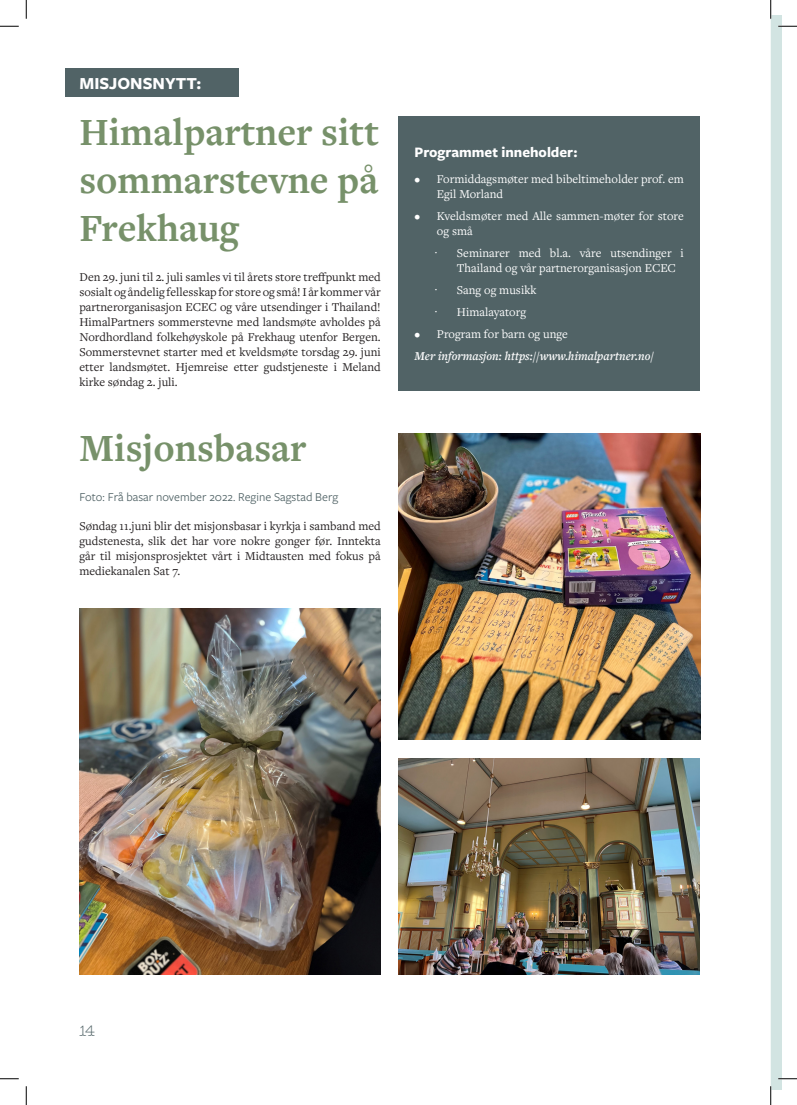
<style>
.page{position:relative;width:797px;height:1105px;background:#fff}
.page>*{position:absolute;margin:0;border:0;box-sizing:border-box;transform-origin:0 0}
.Artikkel_tittel{font:700 40px/48px "Freight Text Pro";color:#77916a;text-align:justify}
.Undertittel{font:700 17.5px "Freight Sans Pro";color:#fff}
.Undertittel-2{font:700 15px "Freight Sans Pro";color:#fff}
.Brødtekst{font:12.5px/15px "Freight Text Pro";color:#231f20;text-align:justify}
.t1{font:12.5px/15px "Freight Text Pro";color:#fff}
.Byline{font:12.5px "Freight Sans Pro";color:#516366}
.Brødtekst-2{font:italic 600 12.5px "Freight Text Pro";color:#fff}
.t2{font:12.5px "Maritime Champion";color:#516366}
.s1{font-family:"Roboto"}
</style>
<div class="page">
<div style="left:398px;top:117px;width:302px;height:274px;background:#516366"></div>
<img style="left:79px;top:608px;width:302px;height:366px">
<img style="left:398px;top:758px;width:301px;height:216px">
<img style="left:398px;top:433px;width:302px;height:307px">
<div style="left:65px;top:69px;width:174px;height:28px;background:#516366"></div>
<svg style="left:0;top:25px;width:19px;height:2px"></svg>
<svg style="left:0;top:1078px;width:19px;height:1px"></svg>
<svg style="left:25px;top:0;width:2px;height:19px"></svg>
<svg style="left:25px;top:1086px;width:2px;height:19px"></svg>
<svg style="left:770px;top:0;width:27px;height:1105px"></svg>
<p class="Undertittel" style="left:79px;top:71px;width:123px">MISJONSNYTT:</p>
<p class="Artikkel_tittel" style="left:79px;top:106px;width:301px">Himalpartner sitt sommarstevne på Frekhaug</p>
<p class="Brødtekst" style="left:79px;top:269px;width:303px">Den 29. juni til 2. juli samles vi til årets store treffpunkt med sosialt og åndelig fellesskap for store og små! I år kommer vår partnerorganisasjon ECEC og våre utsendinger i Thailand!<br>HimalPartners sommerstevne med landsmøte avholdes på Nordhordland folkehøyskole på Frekhaug utenfor Bergen.<br>Sommerstevnet starter med et kveldsmøte torsdag 29. juni etter landsmøtet. Hjemreise etter gudstjeneste i Meland kirke søndag 2. juli.</p>
<p class="Artikkel_tittel" style="left:79px;top:423px;width:228px">Misjonsbasar</p>
<p class="Byline" style="left:79px;top:488px;width:260px">Foto: Frå basar november 2022. Regine Sagstad Berg</p>
<p class="Brødtekst" style="left:79px;top:518px;width:303px">Søndag 11.juni blir det misjonsbasar i kyrkja i samband med gudstenesta, slik det har vore nokre gonger før. Inntekta går til misjonsprosjektet vårt i Midtausten med fokus på mediekanalen Sat 7.</p>
<p class="Undertittel-2" style="left:414px;top:142px;width:164px">Programmet inneholder:</p>
<p class="t1" style="left:437px;top:171px;width:248px;text-indent:-22px">• Formiddagsmøter med bibeltimeholder prof. em<br>Egil Morland</p>
<p class="t1" style="left:437px;top:208px;width:248px;text-indent:-22px">• Kveldsmøter med Alle sammen-møter for store og små</p>
<p class="t1" style="left:457px;top:245px;width:228px;text-indent:-22px"><span class="s1">·</span> Seminarer med bl.a. våre utsendinger i<br>Thailand og vår partnerorganisasjon ECEC</p>
<p class="t1" style="left:434px;top:282px;width:103px"><span class="s1">·</span> Sang og musikk</p>
<p class="t1" style="left:434px;top:304px;width:93px"><span class="s1">·</span> Himalayatorg</p>
<p class="t1" style="left:414px;top:326px;width:155px">• Program for barn og unge</p>
<p class="Brødtekst-2" style="left:414px;top:348px;width:241px">Mer informasjon: https://www.himalpartner.no/</p>
<p class="t2" style="left:79px;top:1021px;width:17px">14</p>
</div>
